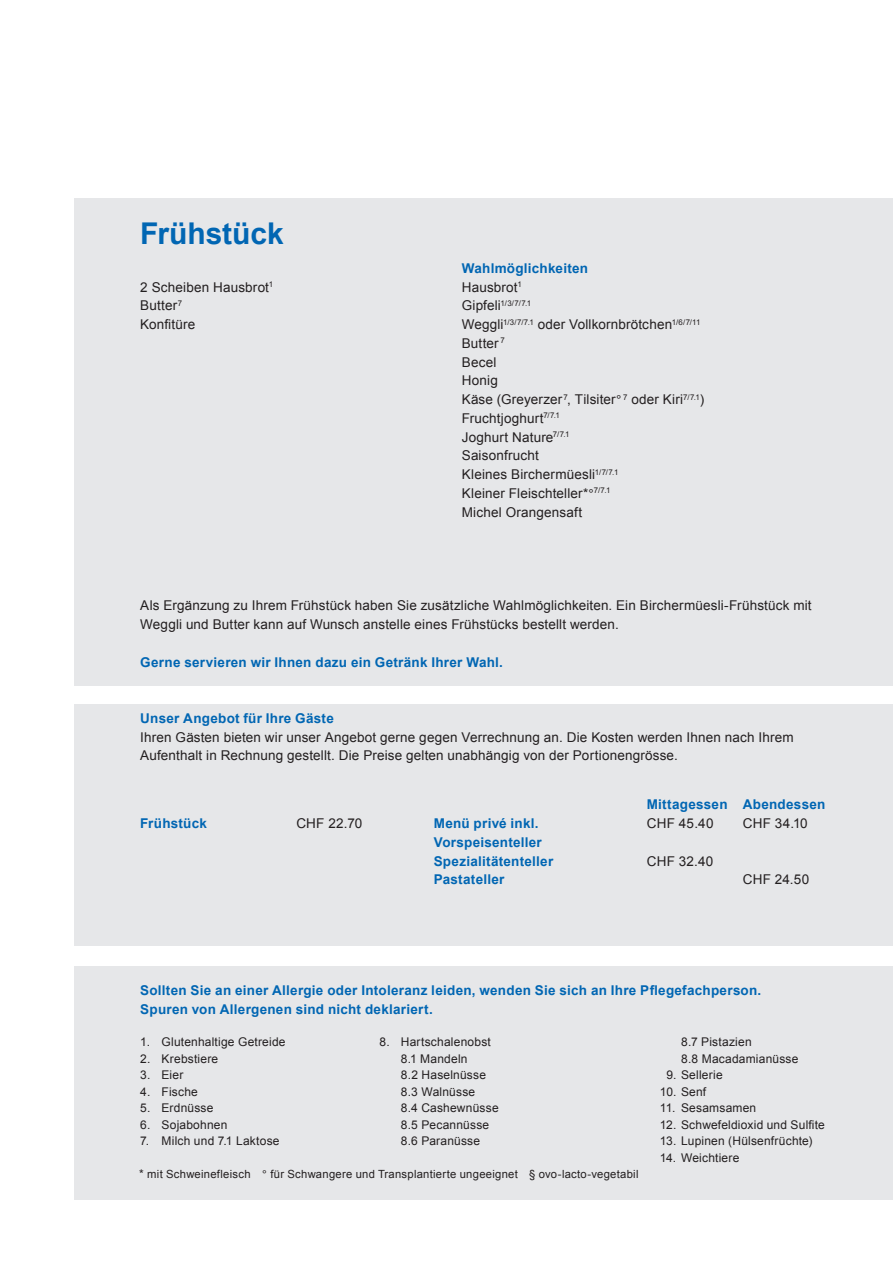
<style>
.page{position:relative;width:893px;height:1263px;background:#fff}
.page>*{position:absolute;margin:0;border:0;box-sizing:border-box;transform-origin:0 0}
.A4_Kapiteltitel_Bold_20_22_Blau{font:700 30px "Arial";color:#0166b3}
.A4_Fliesstext_9_12_5_Schwarz{font:13.5px/18.8px "Arial";letter-spacing:.01em;color:#231f20}
.A4_Fliesstext_9_12_5_Schwarz-2{font:700 13.5px/18.8px "Arial";letter-spacing:.02em;color:#0166b3}
.A4_Intro_Zwischentitel_Bold_9_12_5_Schwa{font:13.5px/18.8px "Arial";letter-spacing:.01em;color:#231f20}
.A4_Intro_Zwischentitel_Bold_9_12_5_Schwa-2{font:700 13.5px "Arial";letter-spacing:.02em;color:#0166b3}
.A4_Untertitel_Bold_9_12_5_Blau{font:700 13.5px "Arial";letter-spacing:.015em;color:#0166b3}
.A4_Untertitel_Bold_9_12_5_Blau-2{font:13.5px "Arial";letter-spacing:.02em;color:#231f20}
.A4_Fliesstext_9_12_5_Schwarz-3{font:12px/16.5px "Arial";letter-spacing:.015em;color:#231f20}
.A4_Bildlegende_Medium_7_5_10_Schwarz{font:11.25px "Arial";letter-spacing:.025em;color:#231f20}
.A4_Fliesstext_9_12_5_Schwarz-4{font:7.8px "Arial";color:#231f20}
.s1{font-size:13.5px}
.s2{font-size:12px}
</style>
<div class="page">
<div style="left:74px;top:198px;width:819px;height:487px;background:#e6e7e9"></div>
<div style="left:74px;top:704px;width:819px;height:242px;background:#e6e7e9"></div>
<div style="left:74px;top:967px;width:819px;height:233px;background:#e6e7e9"></div>
<p class="A4_Kapiteltitel_Bold_20_22_Blau" style="left:140px;top:213px;width:145px">Frühstück</p>
<p class="A4_Fliesstext_9_12_5_Schwarz" style="left:140px;top:278px;width:134px">2 Scheiben Hausbrot<sup>1</sup></p>
<p class="A4_Fliesstext_9_12_5_Schwarz" style="left:140px;top:296px;width:44px">Butter<sup>7</sup></p>
<p class="A4_Fliesstext_9_12_5_Schwarz" style="left:140px;top:315px;width:56px">Konfitüre</p>
<p class="A4_Untertitel_Bold_9_12_5_Blau" style="left:462px;top:259px;width:128px">Wahlmöglichkeiten</p>
<p class="A4_Fliesstext_9_12_5_Schwarz" style="left:462px;top:278px;width:62px">Hausbrot<sup>1</sup></p>
<p class="A4_Fliesstext_9_12_5_Schwarz-4" style="left:462px;top:298px;width:71px"><span class="s1">Gipfeli</span>1/3/7/7.1</p>
<p class="A4_Fliesstext_9_12_5_Schwarz" style="left:462px;top:315px;width:240px">Weggli<sup>1/3/7/7.1</sup> oder Vollkornbrötchen<sup>1/6/7/11</sup></p>
<p class="A4_Fliesstext_9_12_5_Schwarz" style="left:462px;top:334px;width:45px">Butter <sup>7</sup></p>
<p class="A4_Fliesstext_9_12_5_Schwarz" style="left:462px;top:353px;width:36px">Becel</p>
<p class="A4_Fliesstext_9_12_5_Schwarz" style="left:462px;top:371px;width:38px">Honig</p>
<p class="A4_Fliesstext_9_12_5_Schwarz" style="left:462px;top:390px;width:244px">Käse (Greyerzer<sup>7</sup>, Tilsiter° <sup>7</sup> oder Kiri<sup>7/7.1</sup>)</p>
<p class="A4_Fliesstext_9_12_5_Schwarz" style="left:462px;top:409px;width:100px">Fruchtjoghurt<sup>7/7.1</sup></p>
<p class="A4_Fliesstext_9_12_5_Schwarz" style="left:462px;top:428px;width:109px">Joghurt Nature<sup>7/7.1</sup></p>
<p class="A4_Fliesstext_9_12_5_Schwarz" style="left:462px;top:446px;width:79px">Saisonfrucht</p>
<p class="A4_Fliesstext_9_12_5_Schwarz" style="left:462px;top:465px;width:158px">Kleines Birchermüesli<sup>1/7/7.1</sup></p>
<p class="A4_Fliesstext_9_12_5_Schwarz" style="left:462px;top:484px;width:150px">Kleiner Fleischteller*°<sup>7/7.1</sup></p>
<p class="A4_Fliesstext_9_12_5_Schwarz" style="left:462px;top:503px;width:122px">Michel Orangensaft</p>
<p class="A4_Fliesstext_9_12_5_Schwarz" style="left:140px;top:596px;width:673px">Als Ergänzung zu Ihrem Frühstück haben Sie zusätzliche Wahlmöglichkeiten. Ein Birchermüesli-Frühstück mit<br>Weggli und Butter kann auf Wunsch anstelle eines Frühstücks bestellt werden.</p>
<p class="A4_Intro_Zwischentitel_Bold_9_12_5_Schwa-2" style="left:140px;top:653px;width:364px">Gerne servieren wir Ihnen dazu ein Getränk Ihrer Wahl.</p>
<p class="A4_Intro_Zwischentitel_Bold_9_12_5_Schwa-2" style="left:140px;top:709px;width:195px">Unser Angebot für Ihre Gäste</p>
<p class="A4_Intro_Zwischentitel_Bold_9_12_5_Schwa" style="left:140px;top:728px;width:655px">Ihren Gästen bieten wir unser Angebot gerne gegen Verrechnung an. Die Kosten werden Ihnen nach Ihrem<br>Aufenthalt in Rechnung gestellt. Die Preise gelten unabhängig von der Portionengrösse.</p>
<p class="A4_Untertitel_Bold_9_12_5_Blau" style="left:140px;top:814px;width:68px">Frühstück</p>
<p class="A4_Untertitel_Bold_9_12_5_Blau-2" style="left:296px;top:814px;width:68px">CHF 22.70</p>
<p class="A4_Untertitel_Bold_9_12_5_Blau" style="left:647px;top:796px;width:180px">Mittagessen Abendessen</p>
<p class="A4_Fliesstext_9_12_5_Schwarz-2" style="left:434px;top:814px;width:106px">Menü privé inkl.</p>
<p class="A4_Fliesstext_9_12_5_Schwarz" style="left:647px;top:814px;width:68px">CHF 45.40</p>
<p class="A4_Fliesstext_9_12_5_Schwarz" style="left:743px;top:814px;width:67px">CHF 34.10</p>
<p class="A4_Fliesstext_9_12_5_Schwarz-2" style="left:434px;top:833px;width:110px">Vorspeisenteller</p>
<p class="A4_Fliesstext_9_12_5_Schwarz-2" style="left:434px;top:852px;width:121px">Spezialitätenteller</p>
<p class="A4_Fliesstext_9_12_5_Schwarz" style="left:647px;top:852px;width:68px">CHF 32.40</p>
<p class="A4_Fliesstext_9_12_5_Schwarz-2" style="left:434px;top:871px;width:72px">Pastateller</p>
<p class="A4_Fliesstext_9_12_5_Schwarz" style="left:743px;top:870px;width:68px">CHF 24.50</p>
<p class="A4_Fliesstext_9_12_5_Schwarz-2" style="left:140px;top:981px;width:622px">Sollten Sie an einer Allergie oder Intoleranz leiden, wenden Sie sich an Ihre Pflegefachperson.<br>Spuren von Allergenen sind nicht deklariert.</p>
<p class="A4_Fliesstext_9_12_5_Schwarz-3" style="left:140px;top:1034px;width:147px">1. Glutenhaltige Getreide</p>
<p class="A4_Fliesstext_9_12_5_Schwarz-3" style="left:140px;top:1050px;width:79px">2. Krebstiere</p>
<p class="A4_Fliesstext_9_12_5_Schwarz-3" style="left:140px;top:1067px;width:45px">3. Eier</p>
<p class="A4_Fliesstext_9_12_5_Schwarz-3" style="left:140px;top:1083px;width:59px">4. Fische</p>
<p class="A4_Fliesstext_9_12_5_Schwarz-3" style="left:140px;top:1100px;width:75px">5. Erdnüsse</p>
<p class="A4_Fliesstext_9_12_5_Schwarz-3" style="left:140px;top:1116px;width:89px">6. Sojabohnen</p>
<p class="A4_Fliesstext_9_12_5_Schwarz-3" style="left:140px;top:1133px;width:141px">7. Milch und 7.1 Laktose</p>
<p class="A4_Fliesstext_9_12_5_Schwarz-3" style="left:401px;top:1034px;width:99px;text-indent:-21px">8. Hartschalenobst<br>8.1 Mandeln<br>8.2 Haselnüsse<br>8.3 Walnüsse<br>8.4 Cashewnüsse<br>8.5 Pecannüsse<br>8.6 Paranüsse</p>
<p class="A4_Fliesstext_9_12_5_Schwarz-3" style="left:681px;top:1034px;width:119px">8.7 Pistazien<br>8.8 Macadamianüsse</p>
<p class="A4_Fliesstext_9_12_5_Schwarz-3" style="left:667px;top:1067px;width:58px">9. Sellerie</p>
<p class="A4_Fliesstext_9_12_5_Schwarz-3" style="left:660px;top:1083px;width:48px">10. Senf</p>
<p class="A4_Fliesstext_9_12_5_Schwarz-3" style="left:660px;top:1100px;width:98px">11. Sesamsamen</p>
<p class="A4_Fliesstext_9_12_5_Schwarz-3" style="left:660px;top:1116px;width:167px">12. Schwefeldioxid und Sulfite</p>
<p class="A4_Fliesstext_9_12_5_Schwarz-3" style="left:660px;top:1133px;width:154px">13. Lupinen (Hülsenfrüchte)</p>
<p class="A4_Fliesstext_9_12_5_Schwarz-3" style="left:660px;top:1149px;width:81px">14. Weichtiere</p>
<p class="A4_Bildlegende_Medium_7_5_10_Schwarz" style="left:139px;top:1166px;width:501px"><span class="s2">*</span> mit Schweinefleisch <span class="s2">°</span> für Schwangere und Transplantierte ungeeignet § ovo-lacto-vegetabil</p>
</div>
